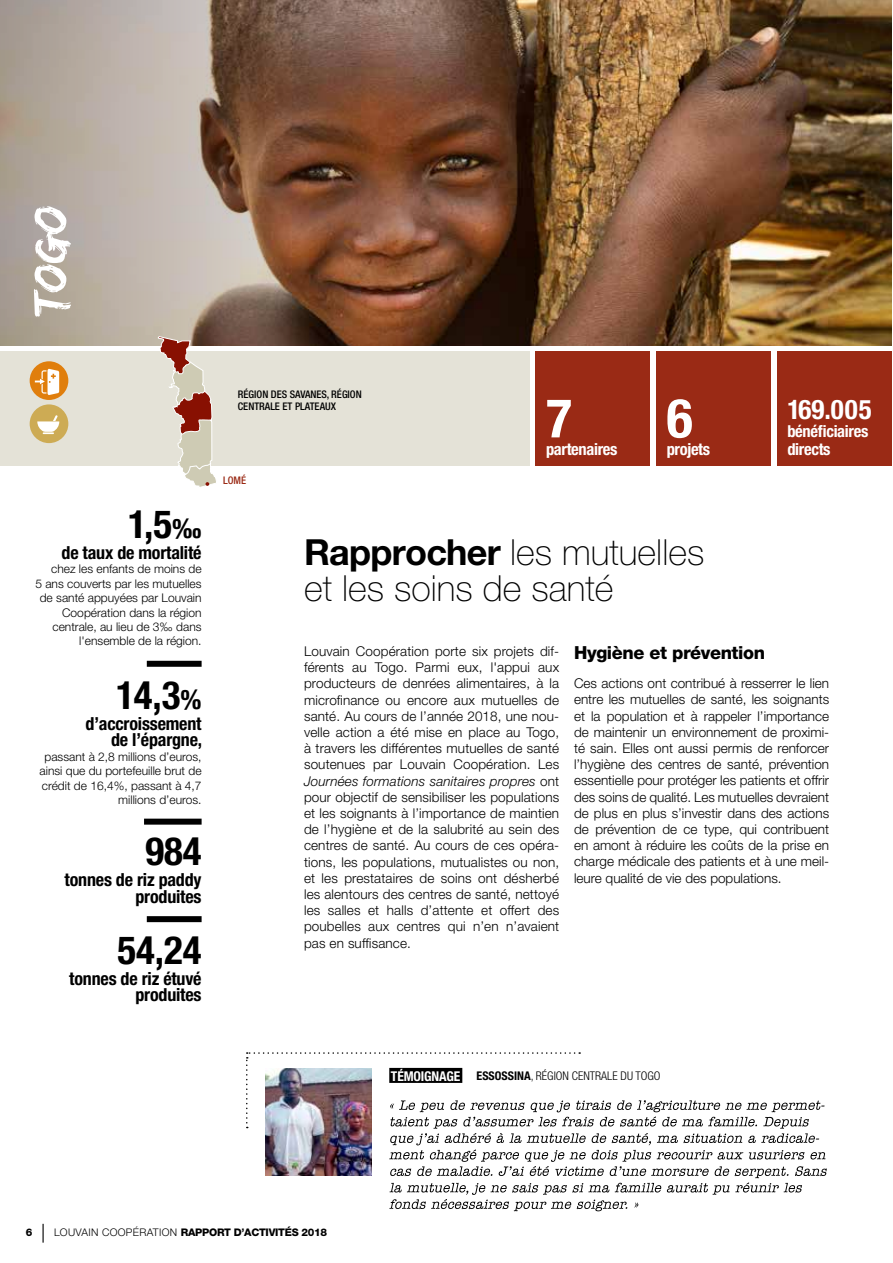
<style>
.page{position:relative;width:893px;height:1263px;background:#fff}
.page>*{position:absolute;margin:0;border:0;box-sizing:border-box;transform-origin:0 0}
.t1{font:700 condensed 54px "Helvetica Neue LT Pro";color:#fff}
.t2{font:700 condensed 39px "Helvetica Neue LT Pro";color:#000}
.t3{font:100 36px/36px "Helvetica Neue LT Pro";color:#000}
.t4{font:700 condensed 27px "Helvetica Neue LT Pro";letter-spacing:.02em;color:#fff}
.t5{font:700 condensed 18px/16.5px "Helvetica Neue LT Pro";letter-spacing:-.01em;color:#000;text-align:right}
.t6{font:800 18px "Helvetica Neue LT Pro";letter-spacing:-.02em;color:#000}
.t7{font:700 condensed 16.5px/18px "Helvetica Neue LT Pro";letter-spacing:-.02em;color:#fff}
.t8{font:300 13.5px/16.2px "Helvetica Neue LT Pro";color:#000;text-align:justify}
.t9{font:300 12px/14.4px "Helvetica Neue LT Pro";color:#000;text-align:right}
.t10{font:300 condensed 12px "Helvetica Neue LT Pro";color:#000}
.t11{font:800 10.5px "Helvetica Neue LT Pro";letter-spacing:-.025em;color:#000}
.t12{font:500 condensed 10.5px/12.6px "Helvetica Neue LT Pro";color:#000}
.t13{font:500 condensed 10.5px "Helvetica Neue LT Pro";color:#9a2a15}
.s1{font-size:27px}
.s2{font-weight:700}
.s3{font-style:italic}
.s4{font-weight:700;font-size:13.5px;color:#fff}
.s5{font-weight:300}
</style>
<div class="page">
<svg style="left:43px;top:1224px;width:1px;height:18px"></svg>
<div style="left:0;top:351px;width:529px;height:115px;background:#e4e2d7"></div>
<div style="left:656px;top:351px;width:115px;height:115px;background:#9a2a15"></div>
<div style="left:535px;top:351px;width:115px;height:115px;background:#9a2a15"></div>
<div style="left:777px;top:351px;width:114px;height:115px;background:#9a2a15"></div>
<div style="left:147px;top:661px;width:55px;height:6px;background:#000"></div>
<div style="left:147px;top:916px;width:55px;height:6px;background:#000"></div>
<div style="left:144px;top:819px;width:58px;height:6px;background:#000"></div>
<img style="left:446px;top:0;width:445px;height:345px">
<svg style="left:0;top:0;width:446px;height:345px"></svg>
<svg style="left:34px;top:206px;width:37px;height:111px"></svg>
<svg style="left:158px;top:336px;width:60px;height:151px"></svg>
<svg style="left:246px;top:1052px;width:581px;height:159px"></svg>
<div style="left:30px;top:361px;width:38px;height:39px;background:#e07e0c;border-radius:50%"></div>
<svg style="left:35px;top:369px;width:24px;height:26px"></svg>
<div style="left:30px;top:404px;width:38px;height:39px;background:#cdab54;border-radius:50%"></div>
<svg style="left:37px;top:415px;width:22px;height:19px"></svg>
<h2 class="t2" style="left:128px;top:501px;width:75px">1,5<span class="s1">‰</span></h2>
<h3 class="t5" style="left:62px;top:544px;width:142px">de taux de mortalité</h3>
<p class="t9" style="left:35px;top:562px;width:168px">chez les enfants de moins de<br>5 ans couverts par les mutuelles de santé appuyées par Louvain<br>Coopération dans la région centrale, au lieu de 3‰ dans l'ensemble de la région.</p>
<h2 class="t2" style="left:116px;top:672px;width:87px">14,3<span class="s1">%</span></h2>
<h3 class="t5" style="left:86px;top:715px;width:118px">d’accroissement de l’épargne,</h3>
<p class="t9" style="left:40px;top:749px;width:164px">passant à 2,8 millions d’euros, ainsi que du portefeuille brut de crédit de 16,4%, passant à 4,7 millions d’euros.</p>
<h2 class="t2" style="left:145px;top:828px;width:58px">984</h2>
<h3 class="t5" style="left:65px;top:871px;width:138px">tonnes de riz paddy produites</h3>
<h2 class="t2" style="left:117px;top:926px;width:86px">54,24</h2>
<h3 class="t5" style="left:69px;top:970px;width:134px">tonnes de riz étuvé produites</h3>
<p class="t12" style="left:238px;top:387px;width:125px">RÉGION DES SAVANES, RÉGION<br>CENTRALE ET PLATEAUX</p>
<p class="t13" style="left:223px;top:474px;width:25px">LOMÉ</p>
<h1 class="t1" style="left:546px;top:385px;width:27px">7</h1>
<p class="t7" style="left:546px;top:440px;width:73px">partenaires</p>
<h1 class="t1" style="left:667px;top:385px;width:27px">6</h1>
<p class="t7" style="left:667px;top:440px;width:45px">projets</p>
<h3 class="t3" style="left:304px;top:534px;width:402px"><span class="s2">Rapprocher</span> les mutuelles et les soins de santé</h3>
<h3 class="t4" style="left:787px;top:393px;width:86px">169.005</h3>
<p class="t7" style="left:787px;top:422px;width:82px">bénéficiaires directs</p>
<p class="t8" style="left:304px;top:643px;width:257px">Louvain Coopération porte six projets dif&shy;férents au Togo. Parmi eux, l'appui aux producteurs de denrées alimentaires, à la microfinance ou encore aux mutuelles de santé. Au cours de l’année 2018, une nou&shy;velle action a été mise en place au Togo, à travers les différentes mutuelles de santé soutenues par Louvain Coopération. Les <span class="s3">Journées formations sanitaires propres</span> ont pour objectif de sensibiliser les populations et les soignants à l’importance de maintien de l’hygiène et de la salubrité au sein des centres de santé. Au cours de ces opéra&shy;tions, les populations, mutualistes ou non, et les prestataires de soins ont désherbé les alentours des centres de santé, nettoyé les salles et halls d’attente et offert des poubelles aux centres qui n’en n’avaient pas en suffisance.</p>
<h3 class="t6" style="left:574px;top:642px;width:193px">Hygiène et prévention</h3>
<p class="t8" style="left:574px;top:675px;width:257px">Ces actions ont contribué à resserrer le lien entre les mutuelles de santé, les soignants et la population et à rappeler l’importance de maintenir un environnement de proximi&shy;té sain. Elles ont aussi permis de renforcer l’hygiène des centres de santé, prévention essentielle pour protéger les patients et offrir des soins de qualité. Les mutuelles devraient de plus en plus s’investir dans des actions de prévention de ce type, qui contribuent en amont à réduire les coûts de la prise en charge médicale des patients et à une meil&shy;leure qualité de vie des populations.</p>
<p class="t10" style="left:391px;top:1068px;width:271px"><span class="s4">TÉMOIGNAGE</span> <span class="s2">ESSOSSINA</span>, RÉGION CENTRALE DU TOGO</p>
<p class="t11" style="left:26px;top:1225px;width:8px">6</p>
<p class="t11" style="left:54px;top:1225px;width:275px"><span class="s5">LOUVAIN COOPÉRATION</span> RAPPORT D’ACTIVITÉS 2018</p>
</div>
